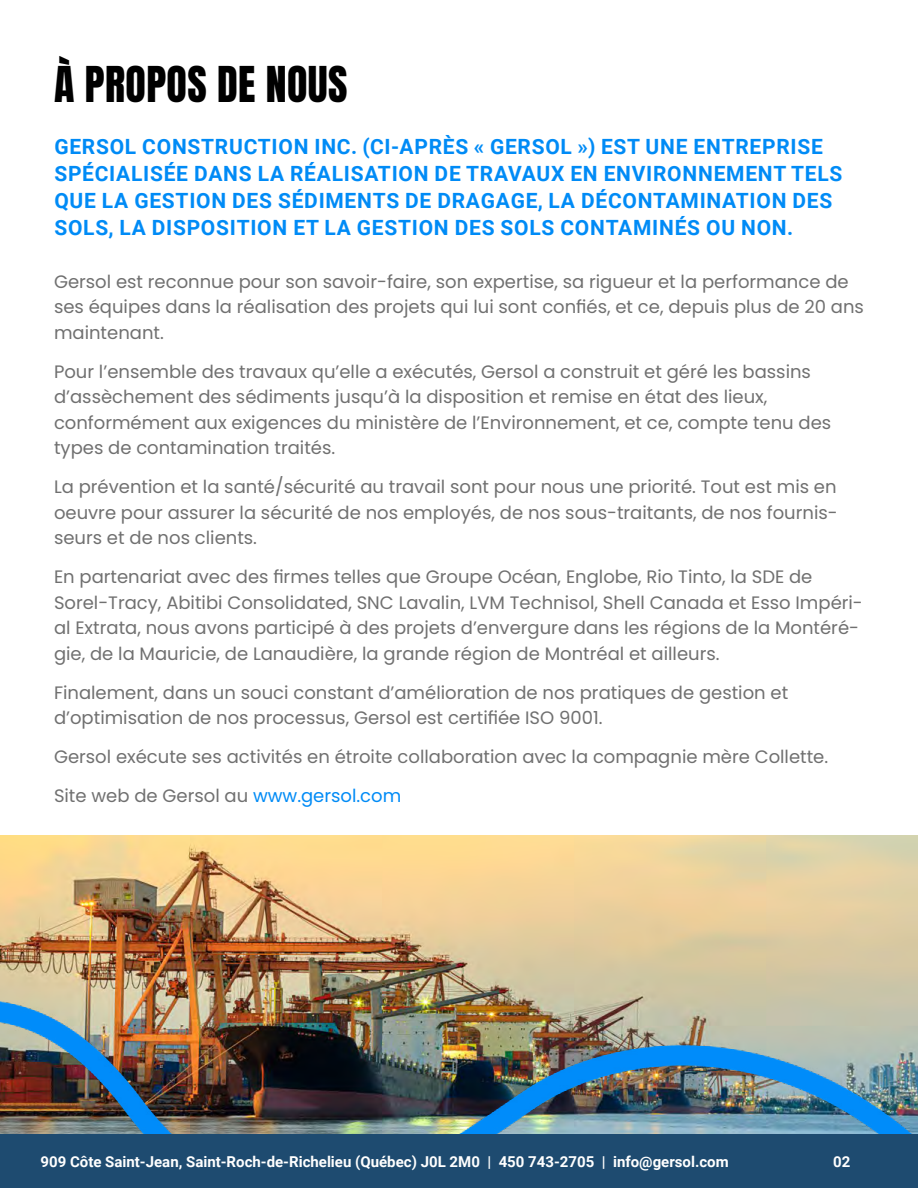
<style>
.page{position:relative;width:918px;height:1188px;background:#fff}
.page>*{position:absolute;margin:0;border:0;box-sizing:border-box;transform-origin:0 0}
.t1{font:42px "Anton";letter-spacing:.01em;color:#000}
.t2{font:700 21px/27px "Roboto";letter-spacing:.035em;color:#008bf6}
.t3{font:18px/25.5px "Poppins";color:#707070}
.t4{font:700 15px "Roboto";color:#fff}
.s1{color:#008bf6}
</style>
<div class="page">
<img style="left:0;top:835px;width:918px;height:166px">
<img style="left:0;top:1001px;width:918px;height:133px">
<div style="left:0;top:1134px;width:918px;height:54px;background:#1e4b70"></div>
<h1 class="t1" style="left:54px;top:63px;width:295px">À PROPOS DE NOUS</h1>
<p class="t2" style="left:54px;top:132px;width:790px">GERSOL CONSTRUCTION INC. (CI-APRÈS « GERSOL ») EST UNE ENTREPRISE SPÉCIALISÉE DANS LA RÉALISATION DE TRAVAUX EN ENVIRONNEMENT TELS QUE LA GESTION DES SÉDIMENTS DE DRAGAGE, LA DÉCONTAMINATION DES SOLS, LA DISPOSITION ET LA GESTION DES SOLS CONTAMINÉS OU NON.</p>
<p class="t3" style="left:54px;top:269px;width:811px">Gersol est reconnue pour son savoir-faire, son expertise, sa rigueur et la performance de ses équipes dans la réalisation des projets qui lui sont confiés, et ce, depuis plus de 20 ans maintenant.</p>
<p class="t3" style="left:54px;top:359px;width:779px">Pour l’ensemble des travaux qu’elle a exécutés, Gersol a construit et géré les bassins d’assèchement des sédiments jusqu’à la disposition et remise en état des lieux, conformément aux exigences du ministère de l’Environnement, et ce, compte tenu des types de contamination traités.</p>
<p class="t3" style="left:54px;top:474px;width:785px;text-align:justify">La prévention et la santé/sécurité au travail sont pour nous une priorité. Tout est mis en oeuvre pour assurer la sécurité de nos employés, de nos sous-traitants, de nos fournis&shy;seurs et de nos clients.</p>
<p class="t3" style="left:54px;top:564px;width:810px">En partenariat avec des firmes telles que Groupe Océan, Englobe, Rio Tinto, la SDE de Sorel-Tracy, Abitibi Consolidated, SNC Lavalin, LVM Technisol, Shell Canada et Esso Impéri&shy;al Extrata, nous avons participé à des projets d’envergure dans les régions de la Montéré&shy;gie, de la Mauricie, de Lanaudière, la grande région de Montréal et ailleurs.</p>
<p class="t3" style="left:54px;top:680px;width:736px">Finalement, dans un souci constant d’amélioration de nos pratiques de gestion et d’optimisation de nos processus, Gersol est certifiée ISO 9001.</p>
<p class="t3" style="left:54px;top:737px;width:776px;line-height:39px">Gersol exécute ses activités en étroite collaboration avec la compagnie mère Collette.<br>Site web de Gersol au <span class="s1">www.gersol.com</span></p>
<p class="t4" style="left:40px;top:1151px;width:690px">909 Côte Saint-Jean, Saint-Roch-de-Richelieu (Québec) J0L 2M0 | 450 743-2705 | info@gersol.com</p>
<p class="t4" style="left:833px;top:1151px;width:19px">02</p>
</div>
